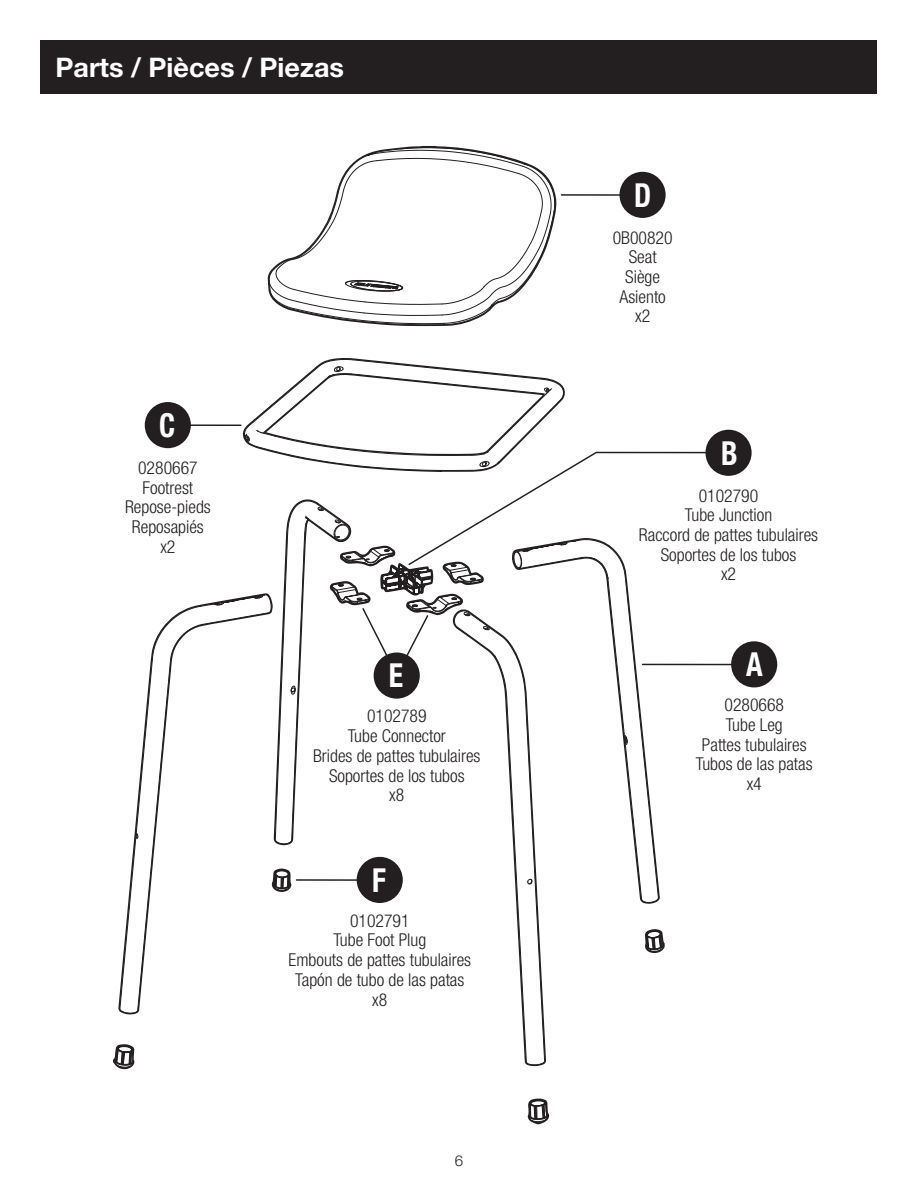
<style>
.page{position:relative;width:918px;height:1188px;background:#fff}
.page>*{position:absolute;margin:0;border:0;box-sizing:border-box;transform-origin:0 0}
.t1{font:700 condensed 33.15px "Helvetica Neue LT Std";color:#fff;scale:.9 1}
.t2{font:700 27px "Helvetica Neue LT Std";color:#fff}
.t3{font:300 condensed 17.7px/19.6px "Helvetica Neue LT Std";color:#231f20;text-align:center}
.t4{font:300 15px "Helvetica Neue LT Std";color:#231f20}
</style>
<div class="page">
<svg style="left:267px;top:146px;width:290px;height:181px"></svg>
<hr style="left:561px;top:194px;width:79px;height:2px;background:#231f20">
<div style="left:620px;top:172px;width:46px;height:46px;background:#231f20;border-radius:50%"></div>
<hr style="left:643px;top:664px;width:109px;height:1px;background:#231f20">
<div style="left:731px;top:641px;width:46px;height:46px;background:#231f20;border-radius:50%"></div>
<div style="left:705px;top:430px;width:47px;height:46px;background:#231f20;border-radius:50%"></div>
<svg style="left:113px;top:358px;width:602px;height:767px"></svg>
<div style="left:374px;top:653px;width:46px;height:46px;background:#231f20;border-radius:50%"></div>
<div style="left:40px;top:40px;width:838px;height:54px;background:#231f20"></div>
<p class="t2" style="left:56px;top:51px;width:290px">Parts / Pièces / Piezas</p>
<p class="t1" style="left:159px;top:405px;width:19px">C</p>
<p class="t3" style="left:125px;top:458px;width:87px">0280667<br>Footrest<br>Repose-pieds<br>Reposapiés x2</p>
<p class="t1" style="left:389px;top:656px;width:17px">E</p>
<p class="t3" style="left:313px;top:706px;width:169px">0102789<br>Tube Connector<br>Brides de pattes tubulaires<br>Soportes de los tubos<br>x8</p>
<p class="t1" style="left:372px;top:860px;width:17px">F</p>
<p class="t3" style="left:289px;top:911px;width:184px">0102791<br>Tube Foot Plug<br>Embouts de pattes tubulaires<br>Tapón de tubo de las patas x8</p>
<p class="t4" style="left:455px;top:1152px;width:10px">6</p>
<p class="t1" style="left:634px;top:175px;width:21px">D</p>
<p class="t3" style="left:613px;top:227px;width:61px">0B00820<br>Seat<br>Siège<br>Asiento x2</p>
<p class="t1" style="left:721px;top:433px;width:20px">B</p>
<p class="t3" style="left:639px;top:485px;width:181px">0102790<br>Tube Junction<br>Raccord de pattes tubulaires<br>Soportes de los tubos<br>x2</p>
<p class="t1" style="left:746px;top:644px;width:20px">A</p>
<p class="t3" style="left:696px;top:695px;width:118px">0280668<br>Tube Leg<br>Pattes tubulaires<br>Tubos de las patas x4</p>
</div>
